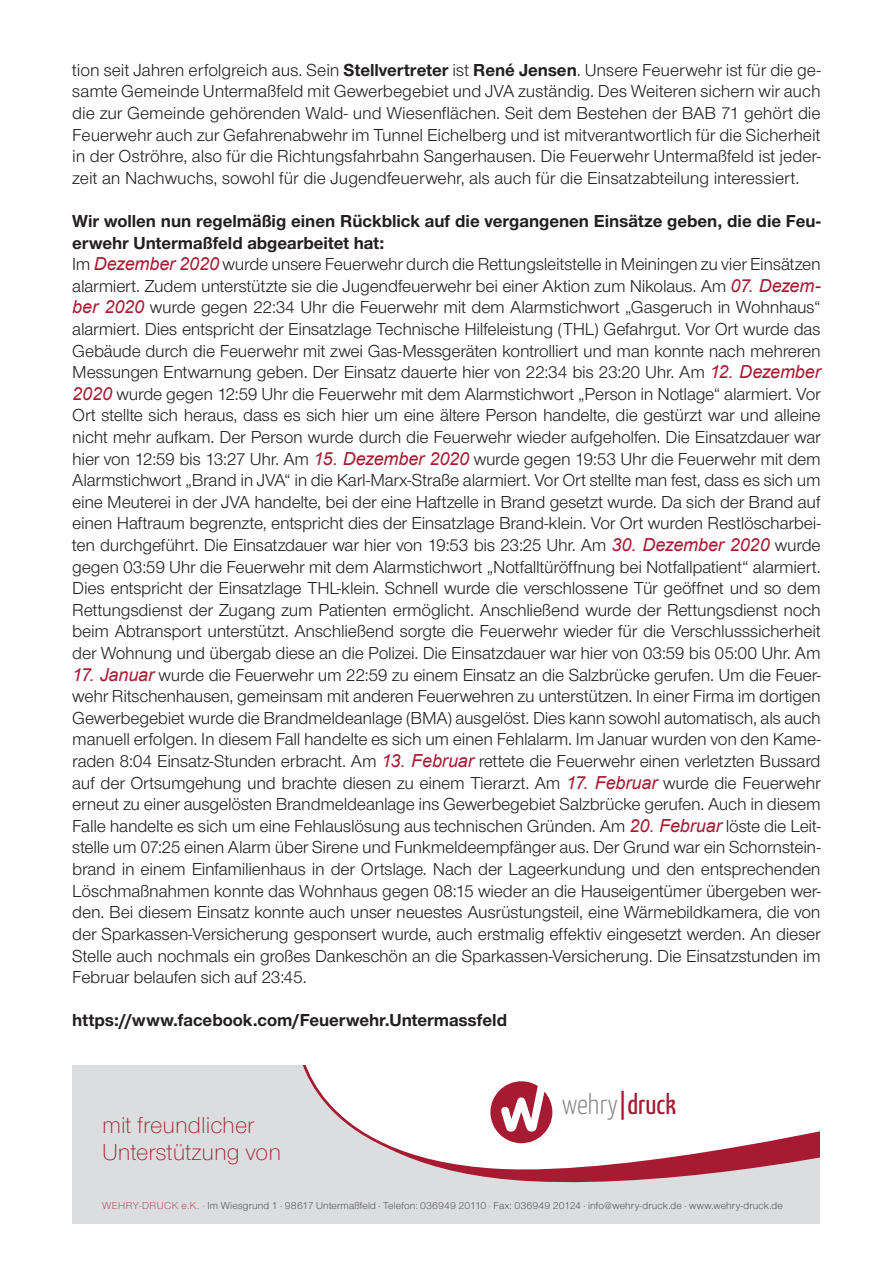
<style>
.page{position:relative;width:893px;height:1263px;background:#fff}
.page>*{position:absolute;margin:0;border:0;box-sizing:border-box;transform-origin:0 0}
.t1{font:28.2px "Yanone Kaffeesatz";color:#a61a32}
.t2{font:300 24px/27.3px "Nimbus Sans Novus T";color:#a61a32}
.t3{font:18px/21.6px "Nimbus Sans Novus T";letter-spacing:-.015em;color:#231f20;text-align:justify}
.t4{font:700 18px "Nimbus Sans Novus T";color:#231f20}
.t5{font:300 10.5px "Nimbus Sans Novus T";letter-spacing:.015em;color:#231f20}
.s1{font-weight:700}
.s2{font-family:"Arial";font-style:italic;color:#a61a32}
.s3{font-weight:300;color:#808285}
.s4{color:#a61a32}
</style>
<div class="page">
<div style="left:72px;top:1065px;width:749px;height:159px;background:#dcdddf"></div>
<svg style="left:495px;top:1178px;width:326px;height:11px"></svg>
<svg style="left:302px;top:1065px;width:519px;height:113px"></svg>
<svg style="left:490px;top:1081px;width:62px;height:62px"></svg>
<p class="t3" style="left:72px;top:59px;width:750px">tion seit Jahren erfolgreich aus. Sein <span class="s1">Stellvertreter</span> ist <span class="s1">René Jensen</span>. Unsere Feuerwehr ist für die ge&shy;samte Gemeinde Untermaßfeld mit Gewerbegebiet und JVA zuständig. Des Weiteren sichern wir auch die zur Gemeinde gehörenden Wald- und Wiesenflächen. Seit dem Bestehen der BAB 71 gehört die Feuerwehr auch zur Gefahrenabwehr im Tunnel Eichelberg und ist mitverantwortlich für die Sicherheit in der Oströhre, also für die Richtungsfahrbahn Sangerhausen. Die Feuerwehr Untermaßfeld ist jeder&shy;zeit an Nachwuchs, sowohl für die Jugendfeuerwehr, als auch für die Einsatzabteilung interessiert.</p>
<p class="t3" style="left:72px;top:210px;width:750px;text-align:left"><span class="s1">Wir wollen nun regelmäßig einen Rückblick auf die vergangenen Einsätze geben, die die Feu&shy;erwehr Untermaßfeld abgearbeitet hat:<br></span>Im <span class="s2">Dezember 2020</span> wurde unsere Feuerwehr durch die Rettungsleitstelle in Meiningen zu vier Einsätzen alarmiert. Zudem unterstützte sie die Jugendfeuerwehr bei einer Aktion zum Nikolaus. Am <span class="s2">07. Dezem&shy;ber 2020</span> wurde gegen 22:34 Uhr die Feuerwehr mit dem Alarmstichwort „Gasgeruch in Wohnhaus“ alarmiert. Dies entspricht der Einsatzlage Technische Hilfeleistung (THL) Gefahrgut. Vor Ort wurde das Gebäude durch die Feuerwehr mit zwei Gas-Messgeräten kontrolliert und man konnte nach mehreren Messungen Entwarnung geben. Der Einsatz dauerte hier von 22:34 bis 23:20 Uhr. Am <span class="s2">12. Dezember 2020</span> wurde gegen 12:59 Uhr die Feuerwehr mit dem Alarmstichwort „Person in Notlage“ alarmiert. Vor Ort stellte sich heraus, dass es sich hier um eine ältere Person handelte, die gestürzt war und alleine nicht mehr aufkam. Der Person wurde durch die Feuerwehr wieder aufgeholfen. Die Einsatzdauer war hier von 12:59 bis 13:27 Uhr. Am <span class="s2">15. Dezember 2020</span> wurde gegen 19:53 Uhr die Feuerwehr mit dem Alarmstichwort „Brand in JVA“ in die Karl-Marx-Straße alarmiert. Vor Ort stellte man fest, dass es sich um eine Meuterei in der JVA handelte, bei der eine Haftzelle in Brand gesetzt wurde. Da sich der Brand auf einen Haftraum begrenzte, entspricht dies der Einsatzlage Brand-klein. Vor Ort wurden Restlöscharbei&shy;ten durchgeführt. Die Einsatzdauer war hier von 19:53 bis 23:25 Uhr. Am <span class="s2">30. Dezember 2020</span> wurde gegen 03:59 Uhr die Feuerwehr mit dem Alarmstichwort „Notfalltüröffnung bei Notfallpatient“ alarmiert.<br>Dies entspricht der Einsatzlage THL-klein. Schnell wurde die verschlossene Tür geöffnet und so dem Rettungsdienst der Zugang zum Patienten ermöglicht. Anschließend wurde der Rettungsdienst noch beim Abtransport unterstützt. Anschließend sorgte die Feuerwehr wieder für die Verschlusssicherheit der Wohnung und übergab diese an die Polizei. Die Einsatzdauer war hier von 03:59 bis 05:00 Uhr. Am</p>
<p class="t3" style="left:72px;top:664px;width:750px"><span class="s2">17. Januar</span> wurde die Feuerwehr um 22:59 zu einem Einsatz an die Salzbrücke gerufen. Um die Feuer&shy;wehr Ritschenhausen, gemeinsam mit anderen Feuerwehren zu unterstützen. In einer Firma im dortigen Gewerbegebiet wurde die Brandmeldeanlage (BMA) ausgelöst. Dies kann sowohl automatisch, als auch manuell erfolgen. In diesem Fall handelte es sich um einen Fehlalarm. Im Januar wurden von den Kame&shy;raden 8:04 Einsatz-Stunden erbracht. Am <span class="s2">13. Februar</span> rettete die Feuerwehr einen verletzten Bussard auf der Ortsumgehung und brachte diesen zu einem Tierarzt. Am <span class="s2">17. Februar</span> wurde die Feuerwehr erneut zu einer ausgelösten Brandmeldeanlage ins Gewerbegebiet Salzbrücke gerufen. Auch in diesem Falle handelte es sich um eine Fehlauslösung aus technischen Gründen. Am <span class="s2">20. Februar</span> löste die Leit&shy;stelle um 07:25 einen Alarm über Sirene und Funkmeldeempfänger aus. Der Grund war ein Schornstein&shy;brand in einem Einfamilienhaus in der Ortslage. Nach der Lageerkundung und den entsprechenden Löschmaßnahmen konnte das Wohnhaus gegen 08:15 wieder an die Hauseigentümer übergeben wer&shy;den. Bei diesem Einsatz konnte auch unser neuestes Ausrüstungsteil, eine Wärmebildkamera, die von der Sparkassen-Versicherung gesponsert wurde, auch erstmalig effektiv eingesetzt werden. An dieser Stelle auch nochmals ein großes Dankeschön an die Sparkassen-Versicherung. Die Einsatzstunden im Februar belaufen sich auf 23:45.</p>
<p class="t4" style="left:72px;top:1010px;width:436px">https://www.facebook.com/Feuerwehr.Untermassfeld</p>
<h2 class="t2" style="left:102px;top:1111px;width:181px">mit freundlicher<br>Unterstützung von</h2>
<h1 class="t1" style="left:562px;top:1084px;width:116px"><span class="s3">wehry</span>|druck</h1>
<p class="t5" style="left:102px;top:1199px;width:682px"><span class="s4">WEHRY-DRUCK e.K. ·</span> Im Wiesgrund 1 · 98617 Untermaßfeld · Telefon: 036949 20110 · Fax: 036949 20124 · info@wehry-druck.de · www.wehry-druck.de</p>
</div>
